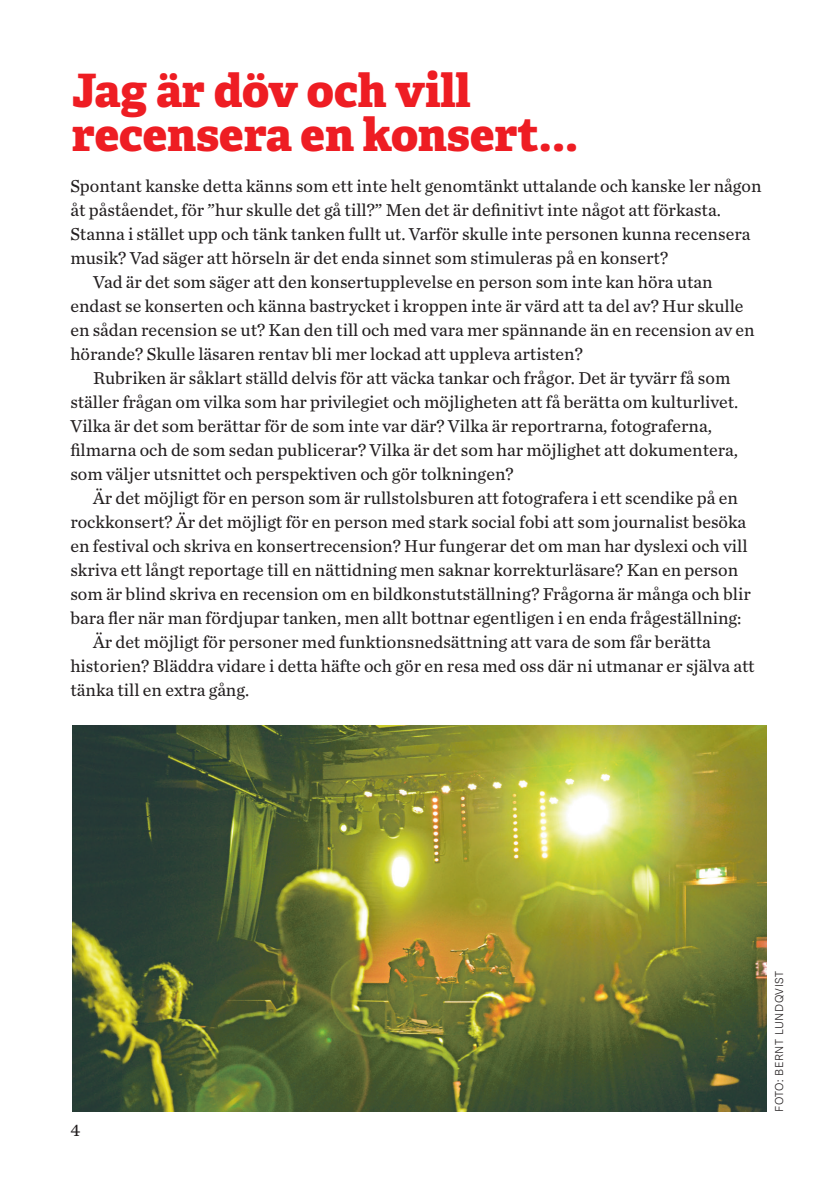
<style>
.page{position:relative;width:840px;height:1191px;background:#fff}
.page>*{position:absolute;margin:0;border:0;box-sizing:border-box;transform-origin:0 0}
.t1{font:800 46px/44px "Adelle";color:#ee1d23}
.t2{font:18px "Chronicle Text G2";color:#231f20}
.t3{font:300 11px "Adelle Sans";letter-spacing:.05em;color:#231f20}
</style>
<div class="page">
<img style="left:72px;top:726px;width:693px;height:385px">
<h1 class="t1" style="left:72px;top:68px;width:507px">Jag är döv och vill recensera en konsert...</h1>
<p class="t2" style="left:70px;top:172px;width:692px">Spontant kanske detta känns som ett inte helt genomtänkt uttalande och kanske ler någon</p>
<p class="t2" style="left:70px;top:196px;width:651px">åt påståendet, för ”hur skulle det gå till?” Men det är definitivt inte något att förkasta.</p>
<p class="t2" style="left:70px;top:220px;width:681px">Stanna i stället upp och tänk tanken fullt ut. Varför skulle inte personen kunna recensera</p>
<p class="t2" style="left:70px;top:244px;width:599px">musik? Vad säger att hörseln är det enda sinnet som stimuleras på en konsert?</p>
<p class="t2" style="left:93px;top:268px;width:620px">Vad är det som säger att den konsertupplevelse en person som inte kan höra utan</p>
<p class="t2" style="left:70px;top:292px;width:674px">endast se konserten och känna bastrycket i kroppen inte är värd att ta del av? Hur skulle</p>
<p class="t2" style="left:70px;top:316px;width:685px">en sådan recension se ut? Kan den till och med vara mer spännande än en recension av en</p>
<p class="t2" style="left:70px;top:340px;width:514px">hörande? Skulle läsaren rentav bli mer lockad att uppleva artisten?</p>
<p class="t2" style="left:93px;top:364px;width:638px">Rubriken är såklart ställd delvis för att väcka tankar och frågor. Det är tyvärr få som</p>
<p class="t2" style="left:70px;top:388px;width:669px">ställer frågan om vilka som har privilegiet och möjligheten att få berätta om kulturlivet.</p>
<p class="t2" style="left:70px;top:412px;width:642px">Vilka är det som berättar för de som inte var där? Vilka är reportrarna, fotograferna,</p>
<p class="t2" style="left:70px;top:436px;width:668px">filmarna och de som sedan publicerar? Vilka är det som har möjlighet att dokumentera,</p>
<p class="t2" style="left:70px;top:460px;width:444px">som väljer utsnittet och perspektiven och gör tolkningen?</p>
<p class="t2" style="left:93px;top:484px;width:646px">Är det möjligt för en person som är rullstolsburen att fotografera i ett scendike på en</p>
<p class="t2" style="left:70px;top:508px;width:677px">rockkonsert? Är det möjligt för en person med stark social fobi att som journalist besöka</p>
<p class="t2" style="left:70px;top:532px;width:678px">en festival och skriva en konsertrecension? Hur fungerar det om man har dyslexi och vill</p>
<p class="t2" style="left:70px;top:556px;width:669px">skriva ett långt reportage till en nättidning men saknar korrekturläsare? Kan en person</p>
<p class="t2" style="left:70px;top:580px;width:681px">som är blind skriva en recension om en bildkonstutställning? Frågorna är många och blir</p>
<p class="t2" style="left:70px;top:604px;width:672px">bara fler när man fördjupar tanken, men allt bottnar egentligen i en enda frågeställning:</p>
<p class="t2" style="left:93px;top:628px;width:619px">Är det möjligt för personer med funktionsnedsättning att vara de som får berätta</p>
<p class="t2" style="left:70px;top:652px;width:685px">historien? Bläddra vidare i detta häfte och gör en resa med oss där ni utmanar er själva att</p>
<p class="t2" style="left:70px;top:676px;width:180px">tänka till en extra gång.</p>
<p class="t2" style="left:70px;top:1116px;width:11px">4</p>
<p class="t3" style="left:772px;top:1111px;width:142px;rotate:-90deg">FOTO: BERNT LUNDQVIST</p>
</div>
